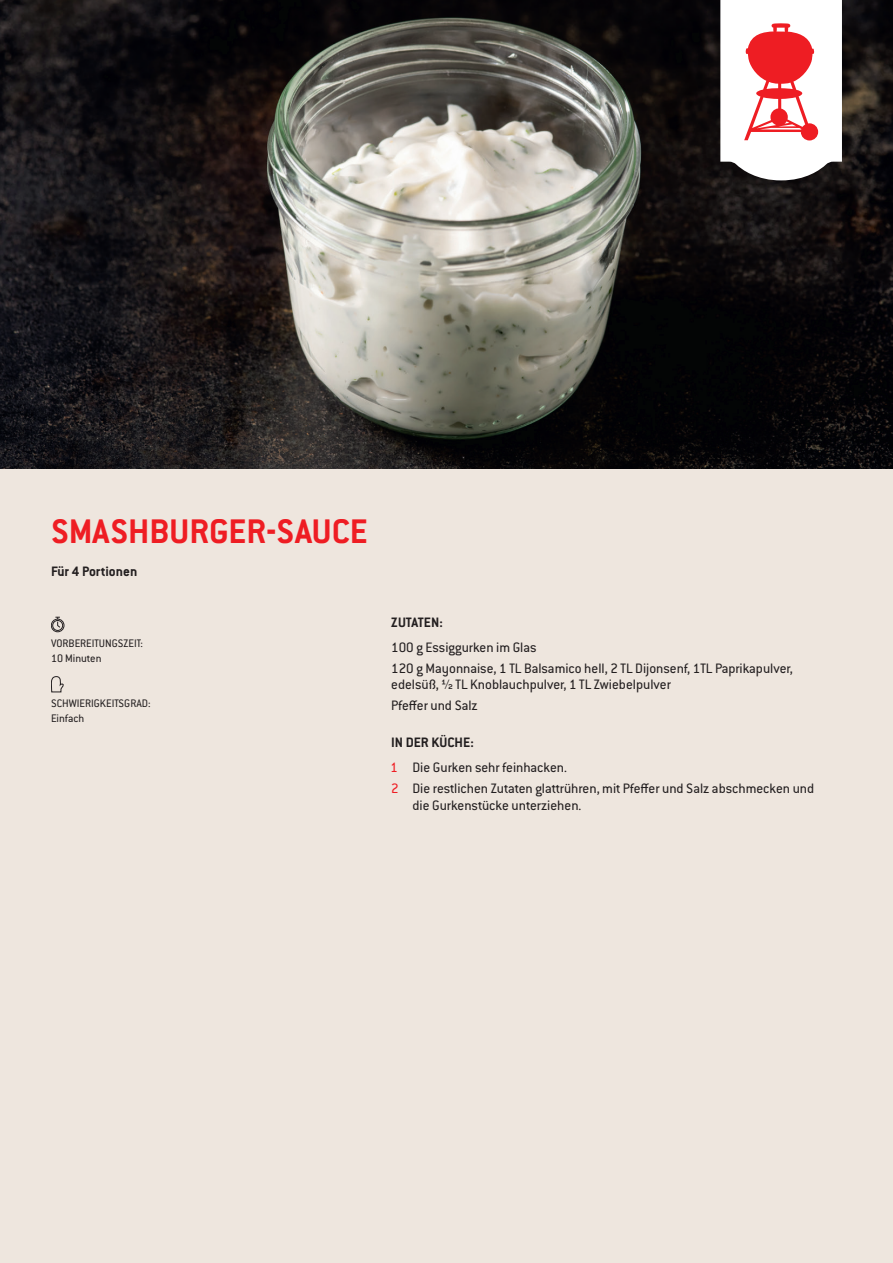
<style>
.page{position:relative;width:893px;height:1263px;background:#eee6de}
.page>*{position:absolute;margin:0;border:0;box-sizing:border-box;transform-origin:0 0}
.t1{font:700 37.5px "Conduit ITC Pro";color:#ee1d23}
.t2{font:15px/20.7px "Conduit ITC Pro";color:#231f20}
.t3{font:700 15px "Conduit ITC Pro";color:#231f20}
.t4{font:12px/15px "Conduit ITC Pro";color:#231f20}
.s1{font-weight:700}
.s2{color:#ee1d23}
</style>
<div class="page">
<div style="left:51px;top:619px;width:13px;height:13px;border:1px solid #231f20;border-radius:50%"></div>
<div style="left:52px;top:620px;width:11px;height:11px;border:1px solid #231f20;border-radius:50%"></div>
<svg style="left:55px;top:617px;width:6px;height:11px"></svg>
<svg style="left:51px;top:676px;width:13px;height:16px"></svg>
<img style="left:0;top:0;width:893px;height:469px">
<svg style="left:720px;top:0;width:122px;height:180px;background:#f0c7c8"></svg>
<h1 class="t1" style="left:51px;top:510px;width:318px">SMASHBURGER-SAUCE</h1>
<p class="t3" style="left:51px;top:563px;width:88px">Für 4 Portionen</p>
<p class="t4" style="left:51px;top:636px;width:94px">VORBEREITUNGSZEIT:<br>10 Minuten</p>
<p class="t4" style="left:51px;top:696px;width:101px">SCHWIERIGKEITSGRAD:<br>Einfach</p>
<p class="t3" style="left:391px;top:614px;width:53px">ZUTATEN:</p>
<p class="t2" style="left:391px;top:637px;width:403px">100 g Essiggurken im Glas<br>120 g Mayonnaise, 1 TL Balsamico hell, 2 TL Dijonsenf, 1TL Paprikapulver,</p>
<p class="t2" style="left:391px;top:674px;width:281px">edelsüß, ½ TL Knoblauchpulver, 1 TL Zwiebelpulver<br>Pfeffer und Salz</p>
<p class="t2" style="left:391px;top:730px;width:177px;line-height:25px"><span class="s1">IN DER KÜCHE:<br></span><span class="s2">1</span> Die Gurken sehr feinhacken.</p>
<p class="t2" style="left:412px;top:780px;width:403px;line-height:16.5px;text-indent:-21px"><span class="s2">2</span> Die restlichen Zutaten glattrühren, mit Pfeffer und Salz abschmecken und die Gurkenstücke unterziehen.</p>
</div>
